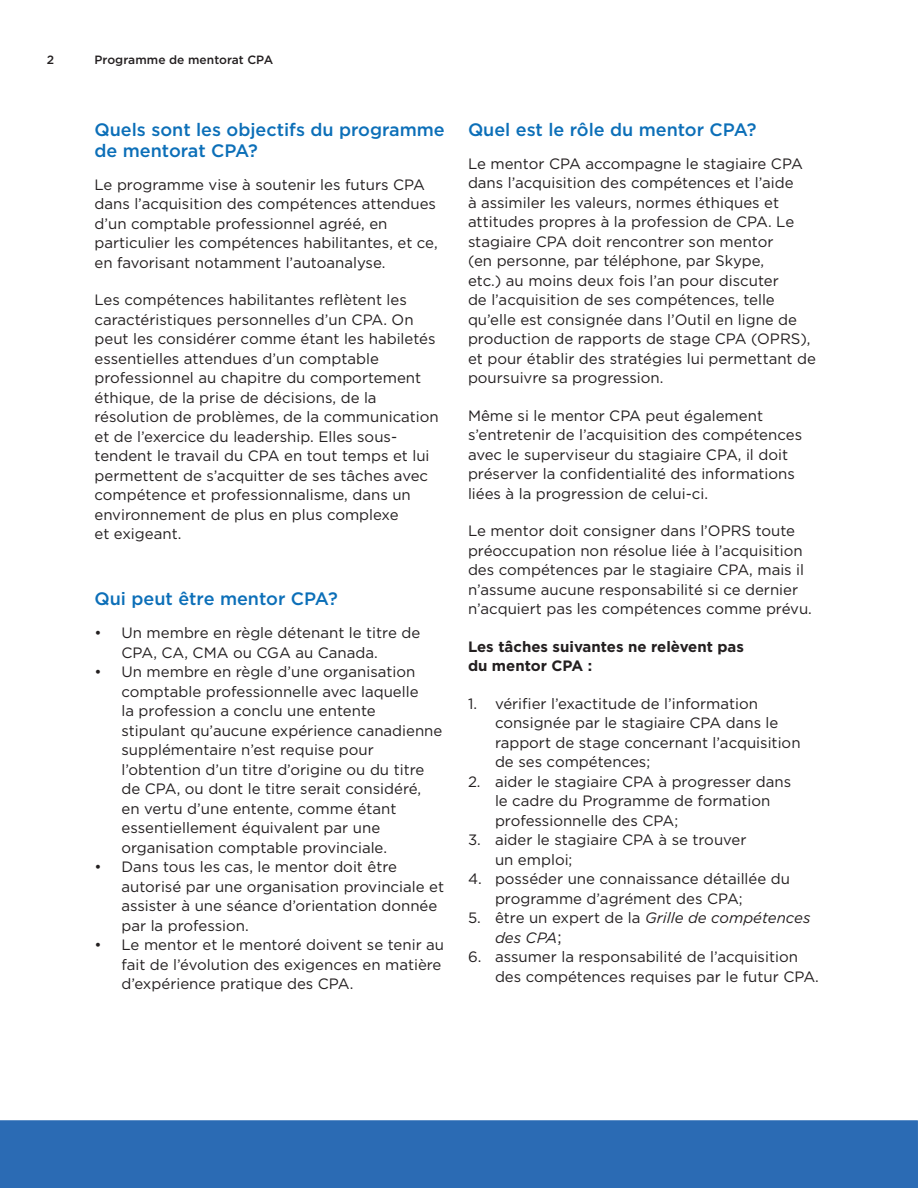
<style>
.page{position:relative;width:918px;height:1188px;background:#fff}
.page>*{position:absolute;margin:0;border:0;box-sizing:border-box;transform-origin:0 0}
.t1{font:500 18px/21px "Gotham";color:#0c6fb8}
.t2{font:15px/19.5px "Gotham";color:#231f20}
.t3{font:italic 15px/19.5px "Gotham";color:#231f20}
.t4{font:700 15px/19.5px "Gotham";color:#231f20}
.t5{font:500 12px "Gotham";letter-spacing:.005em;color:#231f20}
.s1{font-style:normal}
.s2{font-style:normal;font-size:16.5px}
</style>
<div class="page">
<div style="left:0;top:1120px;width:918px;height:68px;background:#2b6bb4"></div>
<p class="t5" style="left:47px;top:52px;width:9px">2</p>
<p class="t5" style="left:95px;top:52px;width:180px">programme de mentorat cpa</p>
<h3 class="t1" style="left:94px;top:119px;width:352px">quels sont les objectifs du programme de mentorat cpa?</h3>
<p class="t2" style="left:94px;top:175px;width:345px">Le programme vise à soutenir les futurs CPA dans l’acquisition des compétences attendues d’un comptable professionnel agréé, en particulier les compétences habilitantes, et ce, en favorisant notamment l’autoanalyse.</p>
<p class="t2" style="left:94px;top:290px;width:346px">Les compétences habilitantes refètent les caractéristiques personnelles d’un CPA. On peut les considérer comme étant les habiletés essentielles attendues d’un comptable professionnel au chapitre du comportement éthique, de la prise de décisions, de la résolution de problèmes, de la communication et de l’exercice du leadership. Elles sous&shy;tendent le travail du CPA en tout temps et lui permettent de s’acquitter de ses tâches avec compétence et professionnalisme, dans un environnement de plus en plus complexe<br>et exigeant.</p>
<h3 class="t1" style="left:94px;top:588px;width:245px">qui peut être mentor cpa?</h3>
<p class="t2" style="left:122px;top:623px;width:300px;text-indent:-27px">• Un membre en règle détenant le titre de<br>CPA, CA, CMA ou CGA au Canada.</p>
<p class="t2" style="left:122px;top:662px;width:322px;text-indent:-27px">• Un membre en règle d’une organisation comptable professionnelle avec laquelle<br>la profession a conclu une entente stipulant qu’aucune expérience canadienne supplémentaire n’est requise pour l’obtention d’un titre d’origine ou du titre de CPA, ou dont le titre serait considéré, en vertu d’une entente, comme étant essentiellement équivalent par une organisation comptable provinciale.</p>
<p class="t2" style="left:122px;top:857px;width:324px;text-indent:-27px">• Dans tous les cas, le mentor doit être autorisé par une organisation provinciale et assister à une séance d’orientation donnée par la profession.</p>
<p class="t2" style="left:122px;top:935px;width:324px;text-indent:-27px">• Le mentor et le mentoré doivent se tenir au fait de l’évolution des exigences en matière d’expérience pratique des CPA.</p>
<h3 class="t1" style="left:468px;top:119px;width:290px">quel est le rôle du mentor cpa?</h3>
<p class="t2" style="left:468px;top:154px;width:350px">Le mentor CPA accompagne le stagiaire CPA dans l’acquisition des compétences et l’aide<br>à assimiler les valeurs, normes éthiques et attitudes propres à la profession de CPA. Le stagiaire CPA doit rencontrer son mentor<br>(en personne, par téléphone, par Skype,<br>etc.) au moins deux fois l’an pour discuter<br>de l’acquisition de ses compétences, telle qu’elle est consignée dans l’Outil en ligne de production de rapports de stage CPA (OPRS), et pour établir des stratégies lui permettant de poursuivre sa progression.</p>
<p class="t2" style="left:468px;top:406px;width:336px">Même si le mentor CPA peut également s’entretenir de l’acquisition des compétences avec le superviseur du stagiaire CPA, il doit préserver la confdentialité des informations liées à la progression de celui-ci.</p>
<p class="t2" style="left:468px;top:521px;width:345px">Le mentor doit consigner dans l’OPRS toute préoccupation non résolue liée à l’acquisition des compétences par le stagiaire CPA, mais il n’assume aucune responsabilité si ce dernier n’acquiert pas les compétences comme prévu.</p>
<h4 class="t4" style="left:468px;top:637px;width:278px">Les tâches suivantes ne relèvent pas du mentor CPA :</h4>
<p class="t2" style="left:495px;top:694px;width:307px;text-indent:-27px">1. vérifer l’exactitude de l’information consignée par le stagiaire CPA dans le rapport de stage concernant l’acquisition de ses compétences;</p>
<p class="t2" style="left:495px;top:772px;width:298px;text-indent:-27px">2. aider le stagiaire CPA à progresser dans le cadre du Programme de formation professionnelle des CPA;</p>
<p class="t2" style="left:495px;top:830px;width:253px;text-indent:-27px">3. aider le stagiaire CPA à se trouver un emploi;</p>
<p class="t2" style="left:495px;top:869px;width:297px;text-indent:-27px">4. posséder une connaissance détaillée du programme d’agrément des CPA;</p>
<p class="t3" style="left:495px;top:908px;width:317px;text-indent:-27px"><span class="s1">5. être un expert de la</span> Grille de compétences des CPA<span class="s2">;</span></p>
<p class="t2" style="left:495px;top:947px;width:325px;text-indent:-27px">6. assumer la responsabilité de l’acquisition des compétences requises par le futur CPA.</p>
</div>
